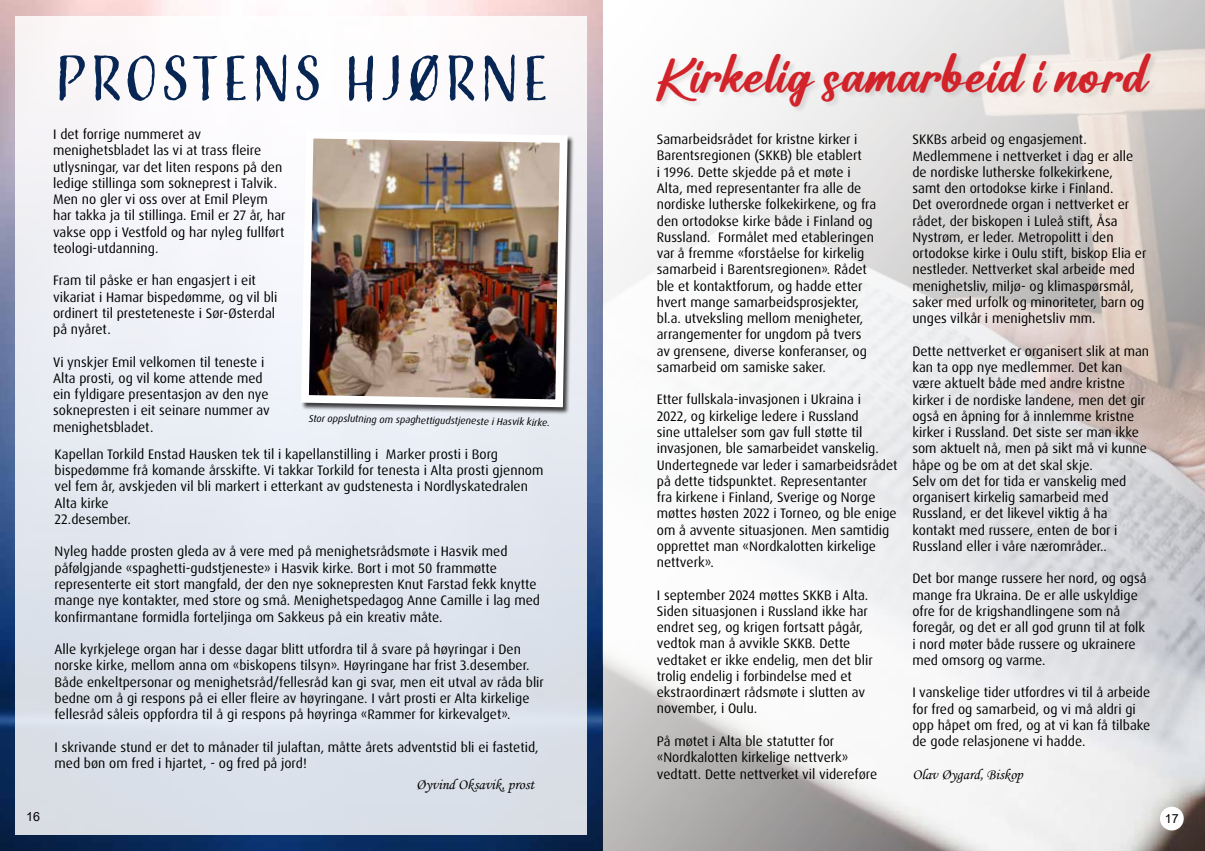
<style>
.page{position:relative;width:1205px;height:851px;background:#fff}
.page>*{position:absolute;margin:0;border:0;box-sizing:border-box;transform-origin:0 0}
.t1{font:59px "Adorn Condensed Sans";letter-spacing:.025em;color:#072654;scale:1.14 1}
.t2{font:39.62px "Catalish Huntera";color:#d2232a}
.t3{font:15px "Monotype Corsiva";color:#000}
.t4{font:13.75px/16.2px "Dax Pro";color:#000}
.t5{font:12.5px "Arial";color:#000}
.t6{font:italic 10px "Dax Pro";color:#000}
</style>
<div class="page">
<img style="left:0;top:0;width:1205px;height:850px">
<div style="left:15px;top:16px;width:572px;height:818px;background:linear-gradient(to bottom,#fefcfe,#d5dde8)"></div>
<div style="left:301px;top:131px;width:274px;height:283px;background:#000;opacity:.75"></div>
<img style="left:297px;top:127px;width:274px;height:284px">
<div style="left:656px;top:53px;width:502px;height:61px;background:#000;opacity:.1"></div>
<div style="left:1160px;top:806px;width:23px;height:24px;background:#fff;border-radius:50%"></div>
<h1 class="t1" style="left:55px;top:41px;width:435px">PROSTENS HJØRNE</h1>
<p class="t4" style="left:53px;top:126px;width:234px">I det forrige nummeret av menighetsbladet las vi at trass fleire utlysningar, var det liten respons på den ledige stillinga som sokneprest i Talvik.<br>Men no gler vi oss over at Emil Pleym har takka ja til stillinga. Emil er 27 år, har vakse opp i Vestfold og har nyleg fullført teologi-utdanning.</p>
<p class="t4" style="left:53px;top:272px;width:226px">Fram til påske er han engasjert i eit vikariat i Hamar bispedømme, og vil bli ordinert til presteteneste i Sør-Østerdal på nyåret.</p>
<p class="t4" style="left:53px;top:354px;width:218px">Vi ynskjer Emil velkomen til teneste i Alta prosti, og vil kome attende med ein fyldigare presentasjon av den nye soknepresten i eit seinare nummer av menighetsbladet.</p>
<p class="t4" style="left:55px;top:446px;width:490px">Kapellan Torkild Enstad Hausken tek til i kapellanstilling i Marker prosti i Borg bispedømme frå komande årsskifte. Vi takkar Torkild for tenesta i Alta prosti gjennom vel fem år, avskjeden vil bli markert i etterkant av gudstenesta i Nordlyskatedralen Alta kirke<br>22.desember.</p>
<p class="t4" style="left:55px;top:543px;width:487px">Nyleg hadde prosten gleda av å vere med på menighetsrådsmøte i Hasvik med påfølgjande «spaghetti-gudstjeneste» i Hasvik kirke. Bort i mot 50 frammøtte representerte eit stort mangfald, der den nye soknepresten Knut Farstad fekk knytte mange nye kontakter, med store og små. Menighetspedagog Anne Camille i lag med konfirmantane formidla forteljinga om Sakkeus på ein kreativ måte.</p>
<p class="t4" style="left:55px;top:641px;width:491px">Alle kyrkjelege organ har i desse dagar blitt utfordra til å svare på høyringar i Den norske kirke, mellom anna om «biskopens tilsyn». Høyringane har frist 3.desember.<br>Både enkeltpersonar og menighetsråd/fellesråd kan gi svar, men eit utval av råda blir bedne om å gi respons på ei eller fleire av høyringane. I vårt prosti er Alta kirkelige fellesråd såleis oppfordra til å gi respons på høyringa «Rammer for kirkevalget».</p>
<p class="t4" style="left:55px;top:738px;width:486px">I skrivande stund er det to månader til julaftan, måtte årets adventstid bli ei fastetid, med bøn om fred i hjartet, - og fred på jord!</p>
<p class="t6" style="left:309px;top:411px;width:243px;rotate:1deg">Stor oppslutning om spaghettigudstjeneste i Hasvik kirke.</p>
<p class="t3" style="left:416px;top:775px;width:120px">Øyvind Oksavik, prost</p>
<h2 class="t2" style="left:656px;top:54px;width:494px">Kirkelig samarbeid i nord</h2>
<p class="t4" style="left:657px;top:131px;width:221px">Samarbeidsrådet for kristne kirker i Barentsregionen (SKKB) ble etablert<br>i 1996. Dette skjedde på et møte i Alta, med representanter fra alle de nordiske lutherske folkekirkene, og fra den ortodokse kirke både i Finland og Russland. Formålet med etableringen var å fremme «forståelse for kirkelig samarbeid i Barentsregionen». Rådet ble et kontaktforum, og hadde etter hvert mange samarbeidsprosjekter, bl.a. utveksling mellom menigheter, arrangementer for ungdom på tvers av grensene, diverse konferanser, og samarbeid om samiske saker.</p>
<p class="t4" style="left:657px;top:391px;width:242px">Etter fullskala-invasjonen i Ukraina i<br>2022, og kirkelige ledere i Russland<br>sine uttalelser som gav full støtte til invasjonen, ble samarbeidet vanskelig.<br>Undertegnede var leder i samarbeidsrådet på dette tidspunktet. Representanter<br>fra kirkene i Finland, Sverige og Norge møttes høsten 2022 i Torneo, og ble enige om å avvente situasjonen. Men samtidig opprettet man «Nordkalotten kirkelige nettverk».</p>
<p class="t4" style="left:657px;top:586px;width:217px">I september 2024 møttes SKKB i Alta.<br>Siden situasjonen i Russland ikke har endret seg, og krigen fortsatt pågår, vedtok man å avvikle SKKB. Dette vedtaket er ikke endelig, men det blir trolig endelig i forbindelse med et ekstraordinært rådsmøte i slutten av november, i Oulu.</p>
<p class="t4" style="left:657px;top:733px;width:222px">På møtet i Alta ble statutter for «Nordkalotten kirkelige nettverk» vedtatt. Dette nettverket vil videreføre</p>
<p class="t4" style="left:912px;top:131px;width:235px">SKKBs arbeid og engasjement.<br>Medlemmene i nettverket i dag er alle de nordiske lutherske folkekirkene,<br>samt den ortodokse kirke i Finland.<br>Det overordnede organ i nettverket er rådet, der biskopen i Luleå stift, Åsa Nystrøm, er leder. Metropolitt i den ortodokse kirke i Oulu stift, biskop Elia er nestleder. Nettverket skal arbeide med menighetsliv, miljø- og klimaspørsmål, saker med urfolk og minoriteter, barn og unges vilkår i menighetsliv mm.</p>
<p class="t4" style="left:912px;top:343px;width:238px">Dette nettverket er organisert slik at man kan ta opp nye medlemmer. Det kan være aktuelt både med andre kristne kirker i de nordiske landene, men det gir også en åpning for å innlemme kristne kirker i Russland. Det siste ser man ikke som aktuelt nå, men på sikt må vi kunne håpe og be om at det skal skje.<br>Selv om det for tida er vanskelig med organisert kirkelig samarbeid med Russland, er det likevel viktig å ha kontakt med russere, enten de bor i Russland eller i våre nærområder..</p>
<p class="t4" style="left:912px;top:570px;width:236px">Det bor mange russere her nord, og også mange fra Ukraina. De er alle uskyldige ofre for de krigshandlingene som nå foregår, og det er all god grunn til at folk i nord møter både russere og ukrainere med omsorg og varme.</p>
<p class="t4" style="left:912px;top:684px;width:239px">I vanskelige tider utfordres vi til å arbeide for fred og samarbeid, og vi må aldri gi opp håpet om fred, og at vi kan få tilbake de gode relasjonene vi hadde.</p>
<p class="t3" style="left:912px;top:765px;width:112px">Olav Øygard, Biskop</p>
<p class="t5" style="left:26px;top:807px;width:15px">16</p>
<p class="t5" style="left:1165px;top:809px;width:15px">17</p>
<p class="t5" style="left:1165px;top:807px;width:15px">17</p>
</div>
